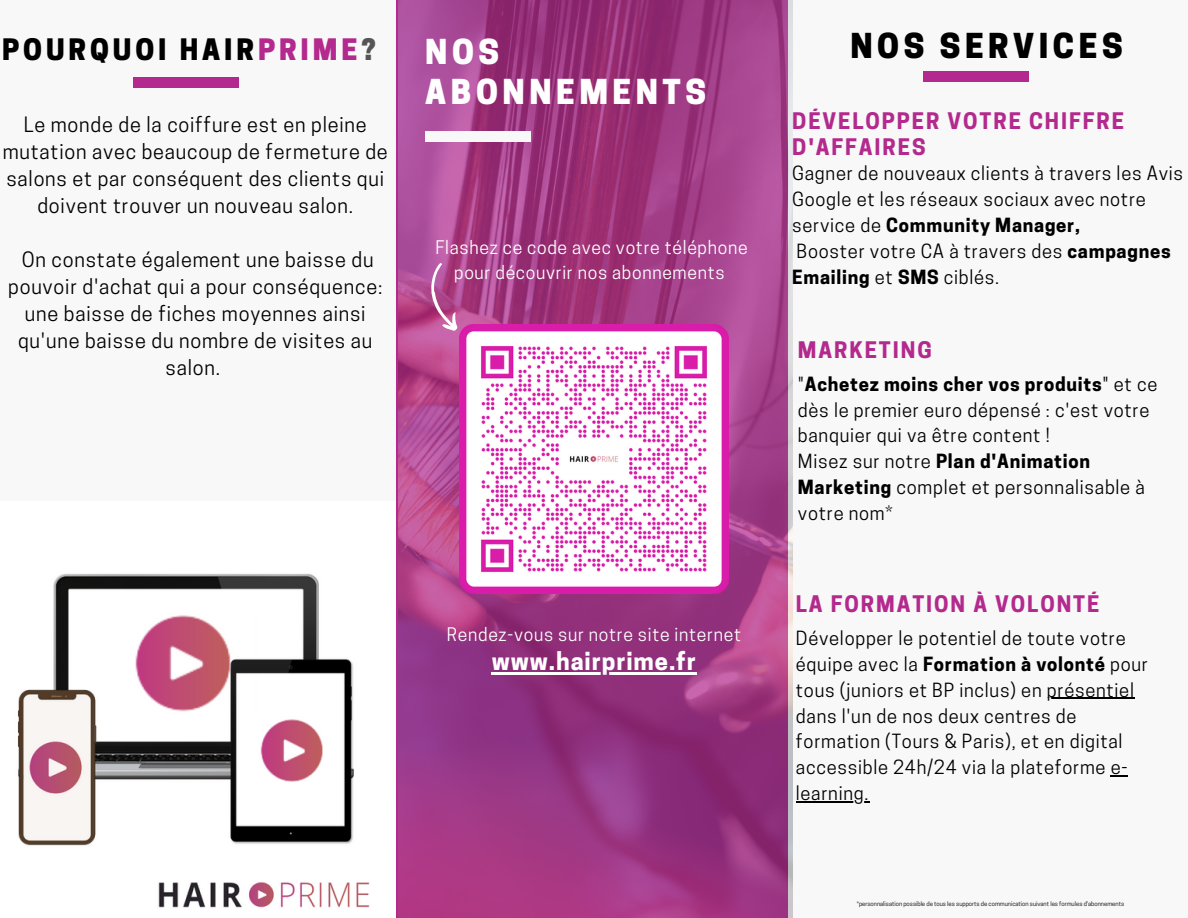
<style>
.page{position:relative;width:1188px;height:918px;background:#f8f8f8}
.page>*{position:absolute;margin:0;border:0;box-sizing:border-box;transform-origin:0 0}
.t1{font:800 32.25px/40.5px "Cooper Hewitt";letter-spacing:.14em;color:#fff}
.t2{font:800 32.25px "Cooper Hewitt";letter-spacing:.14em;color:#000}
.t3{font:800 27.75px "Cooper Hewitt";letter-spacing:.14em;color:#000}
.t4{font:700 23.55px "Cooper Hewitt";letter-spacing:.04em;color:#fff}
.t5{font:700 21.45px/25.8px "Cooper Hewitt";letter-spacing:.09em;color:#b3298d}
.t6{font:19.95px/27px "Cooper Hewitt";letter-spacing:.04em;color:#000;text-align:center}
.t7{font:18.3px/25.8px "Cooper Hewitt";letter-spacing:.04em;color:#000}
.t8{font:17.55px/24.8px "Cooper Hewitt";letter-spacing:.04em;color:#fff;text-align:center}
.t9{font:6px "Cooper Hewitt";color:#000}
.s1{color:#b3298d}
.s2{color:#555}
.s3{font-weight:700}
</style>
<div class="page">
<img style="left:398px;top:0;width:394px;height:918px">
<div style="left:133px;top:77px;width:106px;height:10px;background:#b3298d"></div>
<div style="left:425px;top:132px;width:106px;height:10px;background:#f8f8f8"></div>
<img style="left:18px;top:574px;width:352px;height:334px">
<div style="left:923px;top:72px;width:106px;height:10px;background:#b3298d"></div>
<img style="left:460px;top:325px;width:269px;height:269px">
<svg style="left:423px;top:262px;width:39px;height:73px;background:#bb5d9b"></svg>
<hr style="left:1047px;top:698px;width:88px;height:1px;background:#000">
<svg style="left:1111px;top:775px;width:17px;height:2px"></svg>
<hr style="left:796px;top:801px;width:73px;height:1px;background:#000">
<hr style="left:492px;top:672px;width:205px;height:2px;background:#fff">
<p class="t3" style="left:2px;top:39px;width:375px">POURQUOI HAIR<span class="s1">PRIME</span><span class="s2">?</span></p>
<p class="t6" style="left:3px;top:114px;width:387px">Le monde de la coiffure est en pleine mutation avec beaucoup de fermeture de salons et par conséquent des clients qui doivent trouver un nouveau salon.</p>
<p class="t6" style="left:8px;top:249px;width:376px">On constate également une baisse du pouvoir d'achat qui a pour conséquence: une baisse de fiches moyennes ainsi qu'une baisse du nombre de visites au salon.</p>
<p class="t1" style="left:425px;top:35px;width:282px">NOS<br>ABONNEMENTS</p>
<p class="t8" style="left:436px;top:238px;width:314px">Flashez ce code avec votre téléphone pour découvrir nos abonnements</p>
<p class="t8" style="left:447px;top:624px;width:296px">Rendez-vous sur notre site internet</p>
<p class="t4" style="left:492px;top:652px;width:206px">www.hairprime.fr</p>
<p class="t2" style="left:850px;top:34px;width:274px">NOS SERVICES</p>
<p class="t5" style="left:792px;top:111px;width:333px">DÉVELOPPER VOTRE CHIFFRE<br>D'AFFAIRES</p>
<p class="t7" style="left:792px;top:163px;width:393px">Gagner de nouveaux clients à travers les Avis<br>Google et les réseaux sociaux avec notre service de <span class="s3">Community Manager,</span></p>
<p class="t7" style="left:792px;top:241px;width:380px">Booster votre CA à travers des <span class="s3">campagnes<br>Emailing</span> et <span class="s3">SMS</span> ciblés.</p>
<p class="t5" style="left:798px;top:340px;width:135px">MARKETING</p>
<p class="t7" style="left:798px;top:373px;width:361px">"<span class="s3">Achetez moins cher vos produits</span>" et ce dès le premier euro dépensé : c'est votre banquier qui va être content !</p>
<p class="t7" style="left:798px;top:451px;width:348px">Misez sur notre <span class="s3">Plan d'Animation<br>Marketing</span> complet et personnalisable à votre nom*</p>
<p class="t5" style="left:796px;top:594px;width:305px">LA FORMATION À VOLONTÉ</p>
<p class="t7" style="left:796px;top:628px;width:354px">Développer le potentiel de toute votre équipe avec la <span class="s3">Formation à volonté</span> pour tous (juniors et BP inclus) en présentiel dans l'un de nos deux centres de formation (Tours &amp; Paris), et en digital accessible 24h/24 via la plateforme e&shy;learning.</p>
<p class="t9" style="left:857px;top:901px;width:269px">*personnalisation possible de tous les supports de communication suivant les formules d'abonnements</p>
</div>
